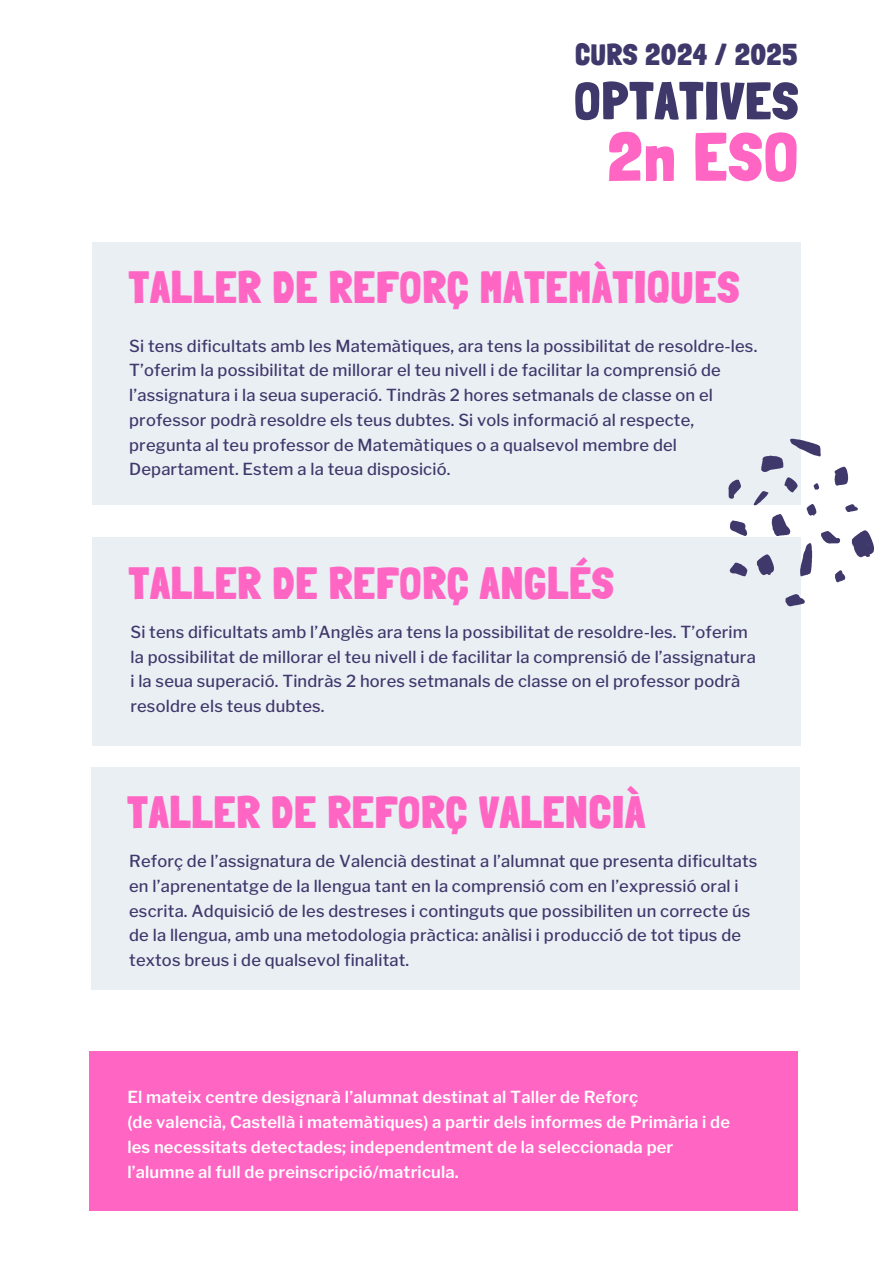
<style>
.page{position:relative;width:894px;height:1264px;background:#fff}
.page>*{position:absolute;margin:0;border:0;box-sizing:border-box;transform-origin:0 0}
.t1{font:900 68.1px "Londrina Solid";color:#ff66c4}
.t2{font:900 52.5px "Londrina Solid";letter-spacing:.035em;color:#3f386b}
.t3{font:900 44.1px "Londrina Solid";letter-spacing:.035em;color:#ff66c4}
.t4{font:900 29.4px "Londrina Solid";letter-spacing:.035em;color:#3f386b}
.t5{font:500 16.5px/24.8px "Libre Franklin";letter-spacing:.01em;color:#3f386b}
.t6{font:600 16.5px/24.8px "Libre Franklin";letter-spacing:.01em;color:#fff}
</style>
<div class="page">
<div style="left:89px;top:1051px;width:708px;height:160px;background:#ff66c4"></div>
<div style="left:92px;top:537px;width:708px;height:208px;background:#eaeff4"></div>
<div style="left:92px;top:242px;width:708px;height:262px;background:#eaeff4"></div>
<svg style="left:728px;top:438px;width:145px;height:168px"></svg>
<div style="left:91px;top:766px;width:708px;height:223px;background:#eaeff4"></div>
<p class="t4" style="left:575px;top:38px;width:223px">CURS 2024 / 2025</p>
<p class="t2" style="left:574px;top:69px;width:225px">OPTATIVES</p>
<p class="t1" style="left:608px;top:116px;width:191px">2n ESO</p>
<h3 class="t3" style="left:129px;top:261px;width:611px">TALLER DE REFORÇ MATEMÀTIQUES</h3>
<h3 class="t5" style="left:129px;top:333px;width:629px">Si tens dificultats amb les Matemàtiques, ara tens la possibilitat de resoldre-les.</h3>
<p class="t5" style="left:129px;top:358px;width:593px">T’oferim la possibilitat de millorar el teu nivell i de facilitar la comprensió de l’assignatura i la seua superació. Tindràs 2 hores setmanals de classe on el professor podrà resoldre els teus dubtes. Si vols informació al respecte, pregunta al teu professor de Matemàtiques o a qualsevol membre del Departament. Estem a la teua disposició.</p>
<h3 class="t3" style="left:129px;top:557px;width:486px">TALLER DE REFORÇ ANGLÉS</h3>
<h1 class="t5" style="left:130px;top:619px;width:626px">Si tens dificultats amb l’Anglès ara tens la possibilitat de resoldre-les. T’oferim la possibilitat de millorar el teu nivell i de facilitar la comprensió de l’assignatura i la seua superació. Tindràs 2 hores setmanals de classe on el professor podrà resoldre els teus dubtes.</h1>
<p class="t3" style="left:128px;top:786px;width:518px">TALLER DE REFORÇ VALENCIÀ</p>
<p class="t5" style="left:129px;top:848px;width:629px">Reforç de l’assignatura de Valencià destinat a l’alumnat que presenta dificultats en l’aprenentatge de la llengua tant en la comprensió com en l’expressió oral i escrita. Adquisició de les destreses i continguts que possibiliten un correcte ús de la llengua, amb una metodologia pràctica: anàlisi i producció de tot tipus de textos breus i de qualsevol finalitat.</p>
<h4 class="t6" style="left:127px;top:1084px;width:512px">El mateix centre designarà l’alumnat destinat al Taller de Reforç</h4>
<h2 class="t6" style="left:127px;top:1109px;width:604px">(de valencià, Castellà i matemàtiques) a partir dels informes de Primària i de les necessitats detectades; independentment de la seleccionada per l’alumne al full de preinscripció/matricula.</h2>
</div>
